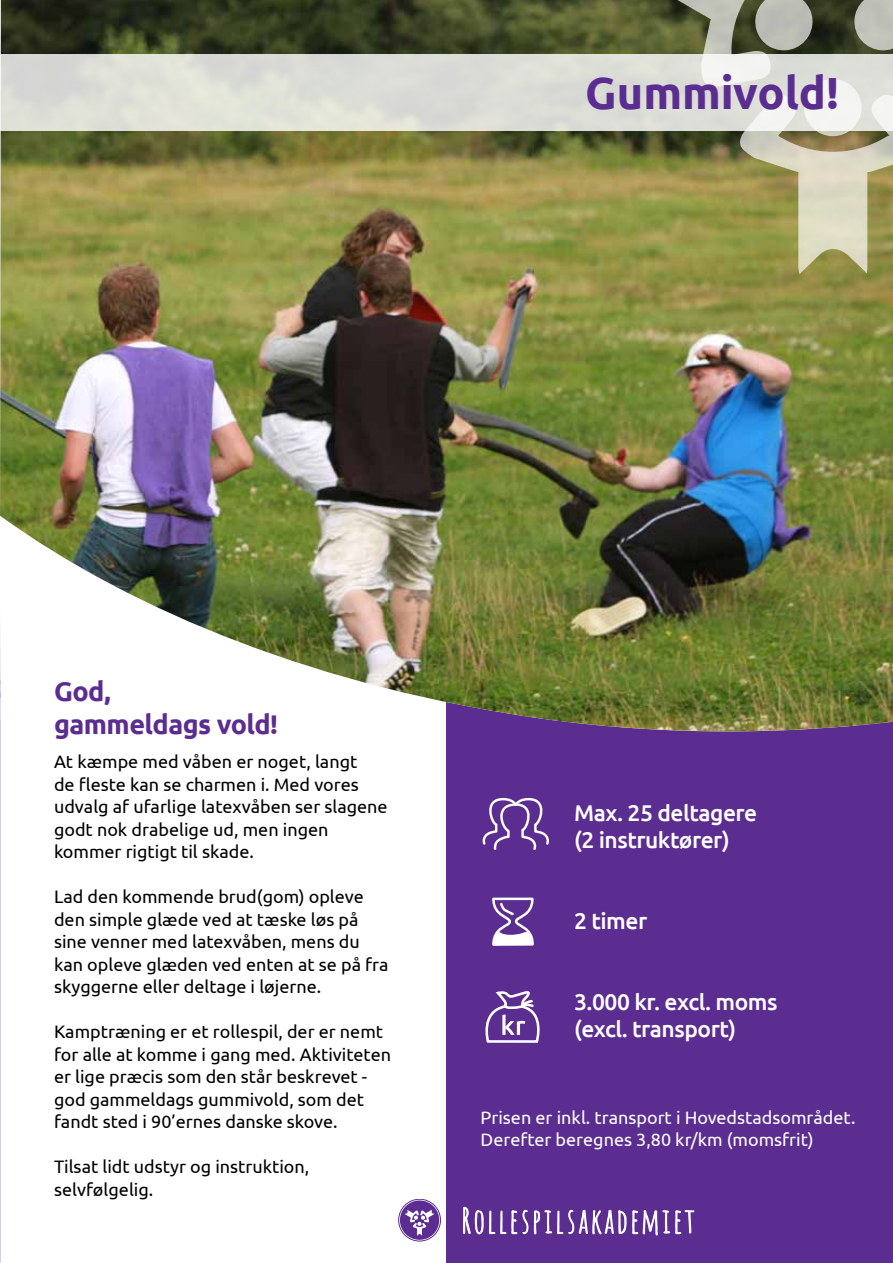
<style>
.page{position:relative;width:893px;height:1263px;background:#fff}
.page>*{position:absolute;margin:0;border:0;box-sizing:border-box;transform-origin:0 0}
.t1{font:700 45px "Ubuntu";color:#5c2d91}
.t2{font:33.9px "Amatica SC";letter-spacing:.015em;color:#fff}
.t3{font:700 27px/32.4px "Ubuntu";letter-spacing:-.02em;color:#5c2d91}
.t4{font:500 22.8px/27px "Ubuntu";letter-spacing:-.02em;color:#fff}
.t5{font:18px/22.5px "Ubuntu";color:#000}
.t6{font:18px/21.6px "Ubuntu";color:#fff}
</style>
<div class="page">
<div style="left:446px;top:680px;width:447px;height:583px;background:#5c2d91"></div>
<svg style="left:482px;top:798px;width:67px;height:52px"></svg>
<svg style="left:485px;top:991px;width:55px;height:52px"></svg>
<svg style="left:492px;top:897px;width:42px;height:49px"></svg>
<svg style="left:463px;top:1206px;width:232px;height:30px"></svg>
<div style="left:398px;top:1199px;width:43px;height:42px;border:1px solid #5c2d91;border-radius:50%"></div>
<svg style="left:400px;top:1200px;width:39px;height:40px"></svg>
<img style="left:0;top:0;width:893px;height:736px">
<div style="left:0;top:54px;width:893px;height:77px;background:#dcddd7"></div>
<svg style="left:624px;top:0;width:269px;height:274px"></svg>
<h1 class="t1" style="left:585px;top:66px;width:255px">Gummivold!</h1>
<h3 class="t3" style="left:54px;top:675px;width:225px">God,<br>gammeldags vold!</h3>
<p class="t5" style="left:54px;top:750px;width:335px">At kæmpe med våben er noget, langt<br>de fleste kan se charmen i. Med vores udvalg af ufarlige latexvåben ser slagene godt nok drabelige ud, men ingen kommer rigtigt til skade.</p>
<p class="t5" style="left:54px;top:885px;width:336px">Lad den kommende brud(gom) opleve den simple glæde ved at tæske løs på sine venner med latexvåben, mens du kan opleve glæden ved enten at se på fra skyggerne eller deltage i løjerne.</p>
<p class="t5" style="left:54px;top:1020px;width:339px">Kamptræning er et rollespil, der er nemt for alle at komme i gang med. Aktiviteten er lige præcis som den står beskrevet - god gammeldags gummivold, som det fandt sted i 90’ernes danske skove.</p>
<p class="t5" style="left:54px;top:1155px;width:257px">Tilsat lidt udstyr og instruktion, selvfølgelig.</p>
<p class="t4" style="left:574px;top:799px;width:185px">Max. 25 deltagere (2 instruktører)</p>
<p class="t4" style="left:574px;top:907px;width:75px">2 timer</p>
<p class="t4" style="left:574px;top:988px;width:205px">3.000 kr. excl. moms (excl. transport)</p>
<p class="t6" style="left:480px;top:1106px;width:376px">Prisen er inkl. transport i Hovedstadsområdet.<br>Derefter beregnes 3,80 kr/km (momsfrit)</p>
<h2 class="t2" style="left:460px;top:1194px;width:237px">Rollespilsakademiet</h2>
</div>
